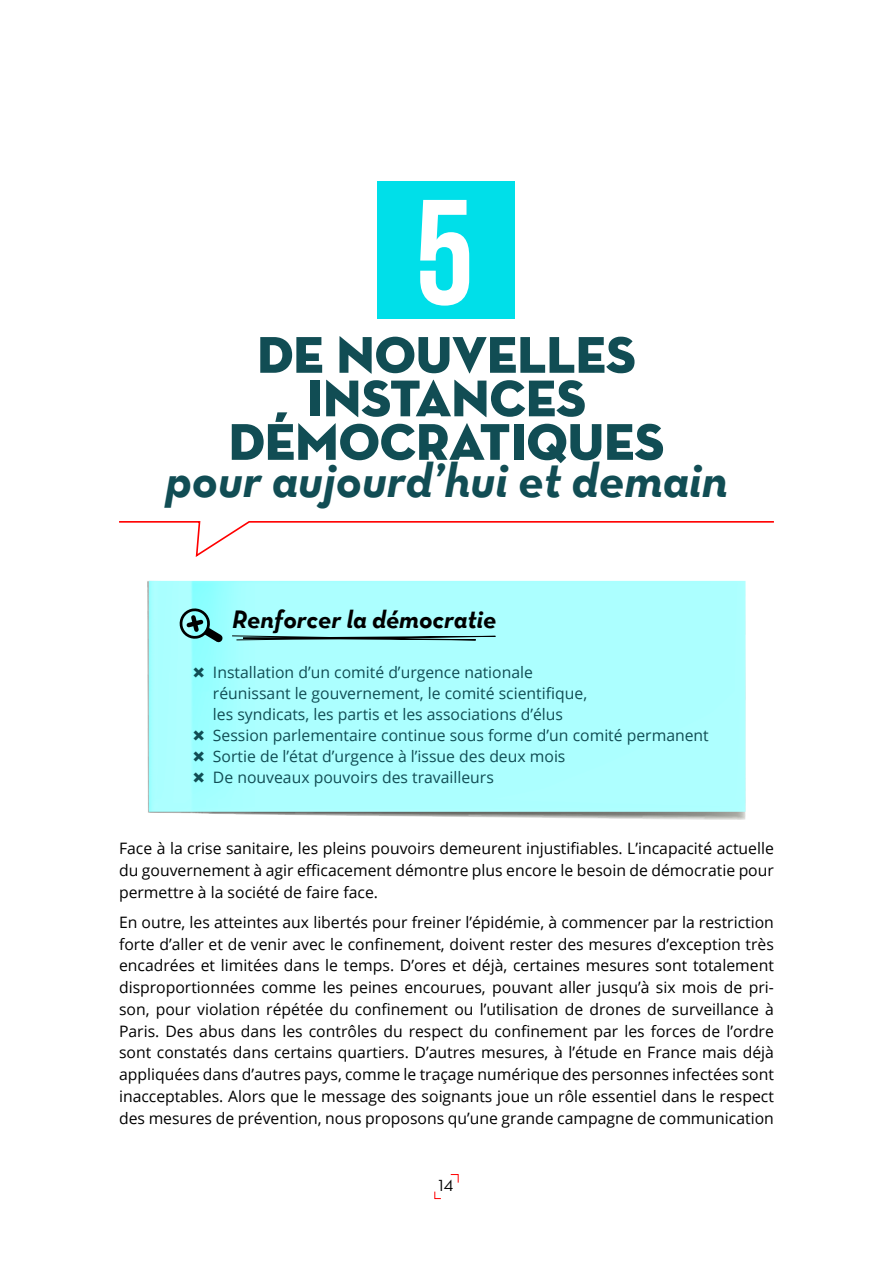
<style>
.page{position:relative;width:893px;height:1263px;background:#fff}
.page>*{position:absolute;margin:0;border:0;box-sizing:border-box;transform-origin:0 0}
.t1{font:700 149.25px "Bebas Neue";color:#fff}
.t2{font:52.5px/43.5px "Neutra Disp Titling";color:#114d54;text-align:center}
.t3{font:49.2px "Neutra Text Bold Italic Alt";color:#114d54}
.t4{font:25.5px "Neutra Text Bold Italic Alt";color:#000}
.t5{font:16.2px "Neutra Text Book Alt";color:#000}
.t6{font:15.75px/21.8px "Open Sans";color:#000;text-align:justify}
.t7{font:15.75px/21px "Open Sans";color:#114d54}
</style>
<div class="page">
<svg style="left:434px;top:1191px;width:7px;height:8px"></svg>
<svg style="left:450px;top:1174px;width:9px;height:9px"></svg>
<img style="left:147px;top:581px;width:598px;height:239px">
<div style="left:149px;top:581px;width:596px;height:231px;background:#acffff"></div>
<svg style="left:119px;top:521px;width:655px;height:36px"></svg>
<div style="left:377px;top:181px;width:138px;height:138px;background:#00dfe9"></div>
<svg style="left:231px;top:635px;width:265px;height:6px;background:#588484"></svg>
<svg style="left:180px;top:608px;width:43px;height:34px"></svg>
<svg style="left:194px;top:667px;width:10px;height:10px"></svg>
<svg style="left:194px;top:730px;width:10px;height:10px"></svg>
<svg style="left:194px;top:751px;width:10px;height:10px"></svg>
<svg style="left:194px;top:772px;width:10px;height:10px"></svg>
<h1 class="t1" style="left:413px;top:148px;width:88px">1 .5</h1>
<h2 class="t2" style="left:229px;top:333px;width:437px">DE NOUVELLES<br>INSTANCES<br>DÉMOCRATIQUES</h2>
<h3 class="t3" style="left:165px;top:450px;width:563px">pour aujourd’hui et demain</h3>
<h3 class="t4" style="left:232px;top:604px;width:266px">Renforcer la démocratie</h3>
<p class="t7" style="left:213px;top:661px;width:497px">Installation d’un comité d’urgence nationale<br>réunissant le gouvernement, le comité scientifique,<br>les syndicats, les partis et les associations d’élus<br>Session parlementaire continue sous forme d’un comité permanent Sortie de l’état d’urgence à l’issue des deux mois<br>De nouveaux pouvoirs des travailleurs</p>
<p class="t6" style="left:119px;top:837px;width:656px">Face à la crise sanitaire, les pleins pouvoirs demeurent injustifiables. L’incapacité actuelle du gouvernement à agir efficacement démontre plus encore le besoin de démocratie pour permettre à la société de faire face.</p>
<p class="t6" style="left:119px;top:911px;width:656px">En outre, les atteintes aux libertés pour freiner l’épidémie, à commencer par la restriction forte d’aller et de venir avec le confinement, doivent rester des mesures d’exception très encadrées et limitées dans le temps. D’ores et déjà, certaines mesures sont totalement disproportionnées comme les peines encourues, pouvant aller jusqu’à six mois de pri&shy;son, pour violation répétée du confinement ou l’utilisation de drones de surveillance à Paris. Des abus dans les contrôles du respect du confinement par les forces de l’ordre sont constatés dans certains quartiers. D’autres mesures, à l’étude en France mais déjà appliquées dans d’autres pays, comme le traçage numérique des personnes infectées sont inacceptables. Alors que le message des soignants joue un rôle essentiel dans le respect des mesures de prévention, nous proposons qu’une grande campagne de communication</p>
<p class="t5" style="left:439px;top:1176px;width:16px">14</p>
</div>
